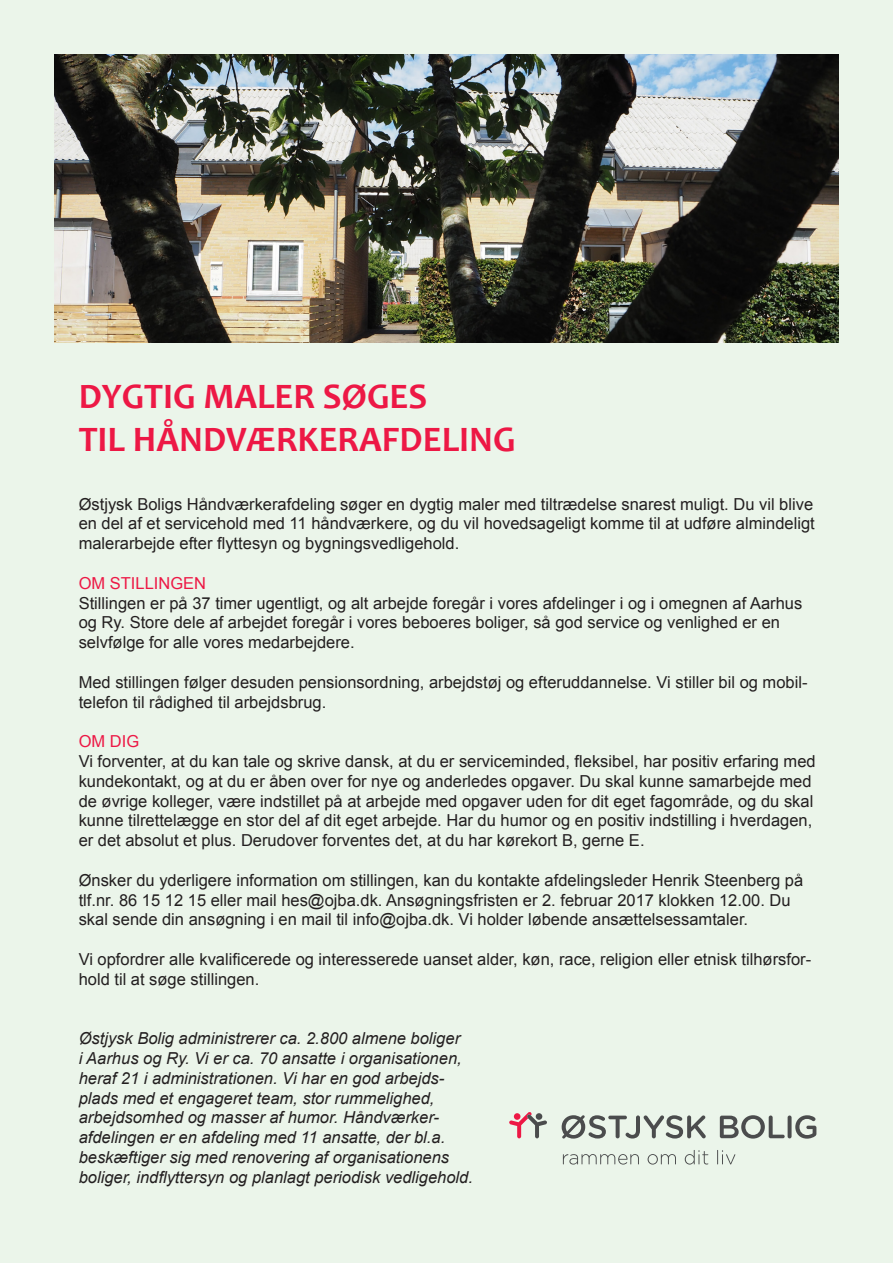
<style>
.page{position:relative;width:893px;height:1263px;background:#ebf5ea}
.page>*{position:absolute;margin:0;border:0;box-sizing:border-box;transform-origin:0 0}
.t1{font:700 36px/43.2px "Candara";color:#ed1845}
.t2{font:16.5px/19.8px "Arial";color:#231f20}
.t3{font:italic 16.5px/19.8px "Arial";color:#231f20}
.t4{font:16.5px "Arial";color:#ed1845}
</style>
<div class="page">
<svg style="left:562px;top:1115px;width:144px;height:23px"></svg>
<svg style="left:720px;top:1115px;width:65px;height:23px"></svg>
<svg style="left:788px;top:1115px;width:4px;height:23px"></svg>
<svg style="left:795px;top:1115px;width:21px;height:24px"></svg>
<svg style="left:563px;top:1154px;width:76px;height:10px"></svg>
<svg style="left:648px;top:1154px;width:28px;height:10px"></svg>
<svg style="left:685px;top:1150px;width:23px;height:14px"></svg>
<svg style="left:717px;top:1150px;width:18px;height:14px"></svg>
<svg style="left:509px;top:1112px;width:38px;height:26px"></svg>
<div style="left:536px;top:1113px;width:6px;height:7px;background:#4b4c4d;border-radius:50%"></div>
<img style="left:54px;top:54px;width:784px;height:288px">
<p class="t1" style="left:79px;top:374px;width:438px">DYGTIG MALER SØGES<br>TIL HÅNDVÆRKERAFDELING</p>
<p class="t2" style="left:79px;top:494px;width:738px;text-align:justify">Østjysk Boligs Håndværkerafdeling søger en dygtig maler med tiltrædelse snarest muligt. Du vil blive en del af et servicehold med 11 håndværkere, og du vil hovedsageligt komme til at udføre almindeligt malerarbejde efter flyttesyn og bygningsvedligehold.</p>
<p class="t4" style="left:79px;top:572px;width:129px">OM STILLINGEN</p>
<p class="t2" style="left:79px;top:593px;width:725px">Stillingen er på 37 timer ugentligt, og alt arbejde foregår i vores afdelinger i og i omegnen af Aarhus og Ry. Store dele af arbejdet foregår i vores beboeres boliger, så god service og venlighed er en selvfølge for alle vores medarbejdere.</p>
<p class="t2" style="left:79px;top:672px;width:730px">Med stillingen følger desuden pensionsordning, arbejdstøj og efteruddannelse. Vi stiller bil og mobil&shy;telefon til rådighed til arbejdsbrug.</p>
<p class="t4" style="left:79px;top:730px;width:62px">OM DIG</p>
<p class="t2" style="left:79px;top:751px;width:739px">Vi forventer, at du kan tale og skrive dansk, at du er serviceminded, fleksibel, har positiv erfaring med kundekontakt, og at du er åben over for nye og anderledes opgaver. Du skal kunne samarbejde med de øvrige kolleger, være indstillet på at arbejde med opgaver uden for dit eget fagområde, og du skal kunne tilrettelægge en stor del af dit eget arbejde. Har du humor og en positiv indstilling i hverdagen, er det absolut et plus. Derudover forventes det, at du har kørekort B, gerne E.</p>
<p class="t2" style="left:79px;top:870px;width:726px">Ønsker du yderligere information om stillingen, kan du kontakte afdelingsleder Henrik Steenberg på tlf.nr. 86 15 12 15 eller mail hes@ojba.dk. Ansøgningsfristen er 2. februar 2017 klokken 12.00. Du skal sende din ansøgning i en mail til info@ojba.dk. Vi holder løbende ansættelsessamtaler.</p>
<p class="t2" style="left:79px;top:949px;width:734px">Vi opfordrer alle kvalificerede og interesserede uanset alder, køn, race, religion eller etnisk tilhørsfor&shy;hold til at søge stillingen.</p>
<p class="t3" style="left:79px;top:1029px;width:396px">Østjysk Bolig administrerer ca. 2.800 almene boliger<br>i Aarhus og Ry. Vi er ca. 70 ansatte i organisationen, heraf 21 i administrationen. Vi har en god arbejds&shy;plads med et engageret team, stor rummelighed, arbejdsomhed og masser af humor. Håndværker&shy;afdelingen er en afdeling med 11 ansatte, der bl.a. beskæftiger sig med renovering af organisationens boliger, indflyttersyn og planlagt periodisk vedligehold.</p>
</div>
